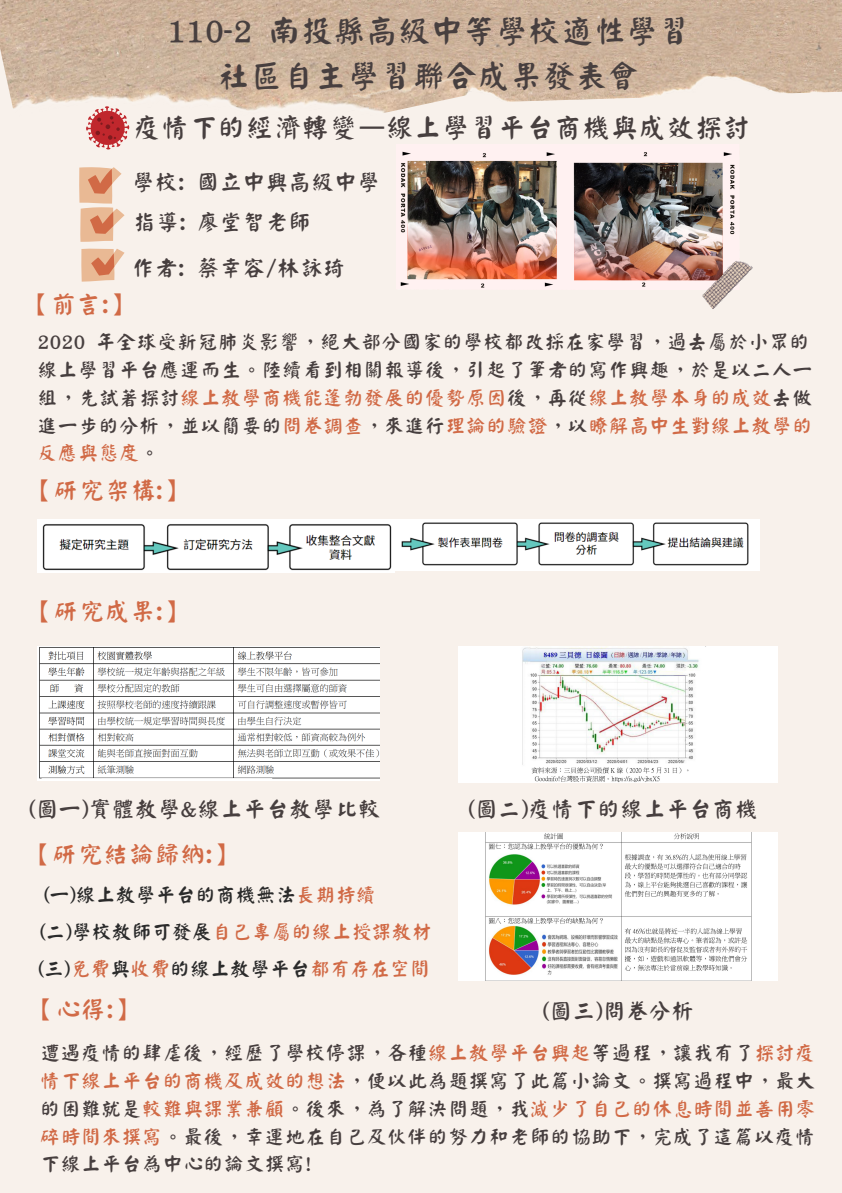
<style>
.page{position:relative;width:842px;height:1193px;background:#fff}
.page>*{position:absolute;margin:0;border:0;box-sizing:border-box;transform-origin:0 0}
.t1{font:32.5px "Han Wang Yan Kai";color:#473f3f}
.t2{font:27.5px "Han Wang Yan Kai";letter-spacing:.02em;color:#473f3f}
.t3{font:25px "Han Wang Yan Kai";letter-spacing:.02em;color:#d16a46}
.t4{font:22.5px "Han Wang Yan Kai";letter-spacing:.02em;color:#473f3f}
.t5{font:20px/27.8px "Han Wang Yan Kai";letter-spacing:.02em;color:#473f3f;text-align:justify}
.t6{font:20px "Han Wang Yan Kai";color:#2b2b2b}
.t7{font:20px "Han Wang Yan Kai";color:#d16a46}
.s1{color:#d16a46}
.s2{color:#2b2b2b}
</style>
<div class="page">
<div style="left:0;top:0;width:842px;height:1192px;background:#f8f1eb"></div>
<svg style="left:79px;top:189px;width:46px;height:92px"></svg>
<img style="left:0;top:0;width:416px;height:189px">
<img style="left:346px;top:0;width:496px;height:106px">
<img style="left:397px;top:144px;width:338px;height:144px">
<img style="left:698px;top:255px;width:55px;height:54px">
<img style="left:37px;top:519px;width:722px;height:53px">
<img style="left:37px;top:646px;width:343px;height:134px">
<svg style="left:86px;top:106px;width:43px;height:43px"></svg>
<img style="left:459px;top:646px;width:318px;height:136px">
<img style="left:459px;top:832px;width:318px;height:148px">
<p class="t1" style="left:167px;top:15px;width:525px">110-2 南投縣高級中等學校適性學習</p>
<p class="t1" style="left:218px;top:60px;width:424px">社區自主學習聯合成果發表會</p>
<p class="t2" style="left:134px;top:114px;width:618px">疫情下的經濟轉變—線上學習平台商機與成效探討</p>
<p class="t4" style="left:132px;top:171px;width:53px">學校:</p>
<p class="t4" style="left:134px;top:211px;width:53px">指導:</p>
<p class="t4" style="left:197px;top:171px;width:185px">國立中興高級中學</p>
<p class="t4" style="left:197px;top:211px;width:116px">廖堂智老師</p>
<p class="t3" style="left:25px;top:292px;width:109px">【前言:】</p>
<p class="t4" style="left:132px;top:257px;width:53px">作者:</p>
<p class="t4" style="left:197px;top:257px;width:150px">蔡幸容/林詠琦</p>
<p class="t5" style="left:37px;top:328px;width:776px;text-align:left">2020 年全球受新冠肺炎影響，絕大部分國家的學校都改採在家學習，過去屬於小眾的線上學習平台應運而生。陸續看到相關報導後，引起了筆者的寫作興趣，於是以二人一組，先試著探討<span class="s1">線上教學商機能蓬勃發展的優勢原因</span>後，再從<span class="s1">線上教學本身的成效</span>去做進一步的分析，並以簡要的<span class="s1">問卷調查</span>，來進行<span class="s1">理論的驗證</span>，以<span class="s1">瞭解高中生對線上教學的反應與態度</span>。</p>
<p class="t3" style="left:28px;top:478px;width:160px">【研究架構:】</p>
<p class="t3" style="left:28px;top:598px;width:160px">【研究成果:】</p>
<p class="t4" style="left:28px;top:797px;width:354px">(圖一)實體教學&amp;線上平台教學比較</p>
<p class="t3" style="left:27px;top:841px;width:211px">【研究結論歸納:】</p>
<p class="t6" style="left:43px;top:884px;width:334px">(一)線上教學平台的商機無法<span class="s1">長期持續</span></p>
<p class="t7" style="left:39px;top:922px;width:394px"><span class="s2">(二)學校教師可發展</span>自己專屬的線上授課教材</p>
<p class="t6" style="left:37px;top:958px;width:394px">(三)<span class="s1">免費</span>與<span class="s1">收費</span>的線上教學平台<span class="s1">都有存在空間</span></p>
<p class="t3" style="left:30px;top:996px;width:109px">【心得:】</p>
<p class="t4" style="left:468px;top:797px;width:292px">(圖二)疫情下的線上平台商機</p>
<p class="t4" style="left:542px;top:999px;width:154px">(圖三)問卷分析</p>
<p class="t5" style="left:40px;top:1039px;width:776px">遭遇疫情的肆虐後，經歷了學校停課，各種<span class="s1">線上教學平台興起</span>等過程，讓我有了<span class="s1">探討疫情下線上平台的商機及成效的想法</span>，便以此為題撰寫了此篇小論文。撰寫過程中，最大的困難就是<span class="s1">較難與課業兼顧</span>。後來，為了解決問題，我<span class="s1">減少了自己的休息時間並善用零碎時間來撰寫</span>。最後，幸運地在自己及伙伴的努力和老師的協助下，完成了這篇以疫情下線上平台為中心的論文撰寫!</p>
</div>
